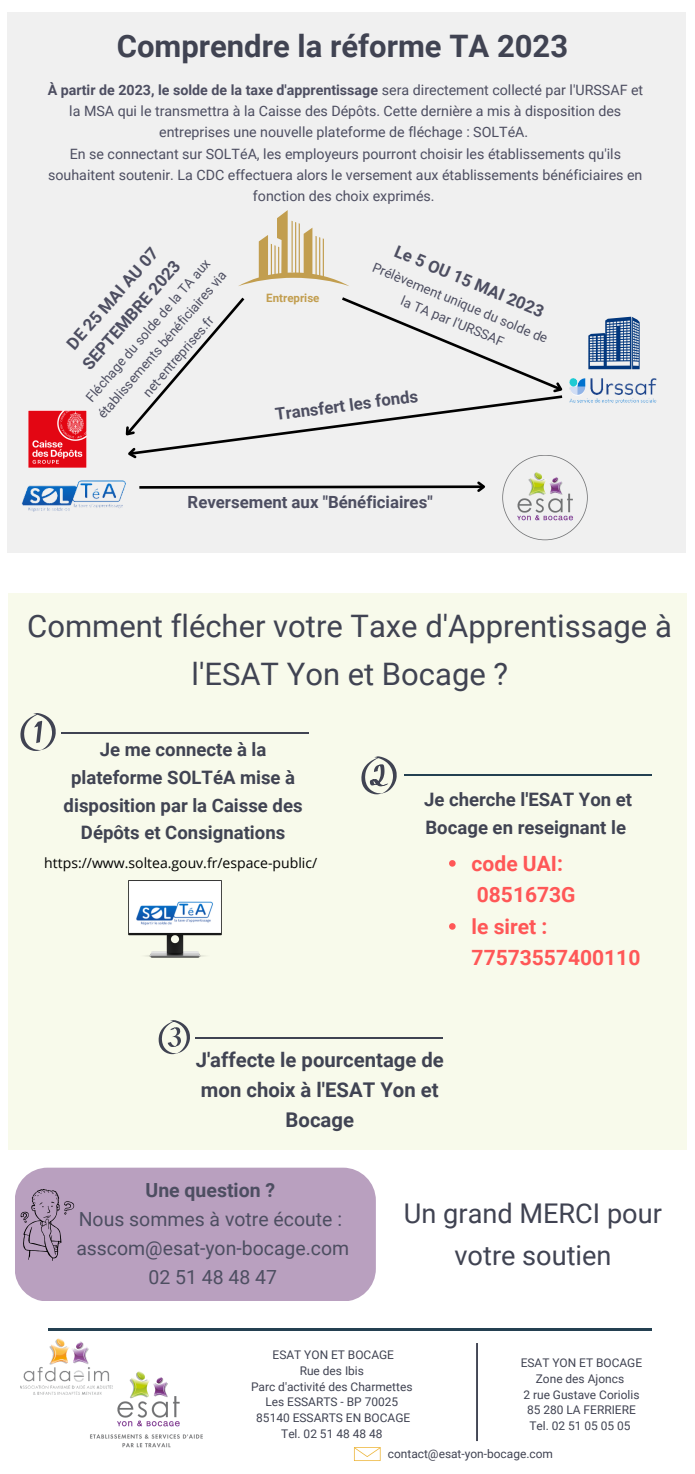
<style>
.page{position:relative;width:695px;height:1474px;background:#fff}
.page>*{position:absolute;margin:0;border:0;box-sizing:border-box;transform-origin:0 0}
.t1{font:30.97px/47.6px "Roboto";color:#404352;text-align:center}
.t2{font:700 30.97px "Roboto";color:#404352}
.t3{font:27.12px/41.6px "Roboto";color:#404352;text-align:center}
.t4{font:700 21px/31.5px "Roboto";color:#ff5757}
.t5{font:700 20.3px/30.3px "Roboto";color:#404352;text-align:center}
.t6{font:19.43px/28.9px "Roboto";color:#4d4e61;text-align:center}
.t7{font:700 19.43px "Roboto";color:#4d4e61}
.t8{font:700 18.55px/27.7px "Roboto";color:#404352;text-align:center}
.t9{font:700 16.8px/25px "Roboto";color:#4d4e61}
.t10{font:14.17px/21.3px "Roboto";color:#4d4e61;text-align:center}
.t11{font:14px "Open Sans";color:#000}
.t12{font:13.3px/19.9px "Roboto";color:#4d4e61;text-align:center}
.t13{font:11.9px/15.9px "Roboto";color:#404352;text-align:center}
.t14{font:700 11.55px "Roboto";color:#c29e4f}
.s1{font-weight:700}
</style>
<div class="page">
<hr style="left:48px;top:1328px;width:603px;height:2px;background:#244051">
<img style="left:20px;top:1338px;width:69px;height:56px">
<img style="left:74px;top:1360px;width:129px;height:88px">
<svg style="left:354px;top:1447px;width:26px;height:14px"></svg>
<svg style="left:476px;top:1343px;width:2px;height:98px"></svg>
<div style="left:9px;top:593px;width:677px;height:556px;background:#f8faeb"></div>
<svg style="left:20px;top:713px;width:36px;height:38px"></svg>
<div style="left:8px;top:12px;width:677px;height:541px;background:#f0f0f0"></div>
<img style="left:21px;top:447px;width:97px;height:65px">
<div style="left:15px;top:1168px;width:361px;height:133px;background:#b9a0bf;border-radius:33px"></div>
<svg style="left:20px;top:1189px;width:54px;height:72px"></svg>
<svg style="left:238px;top:210px;width:111px;height:76px"></svg>
<hr style="left:291px;top:221px;width:1px;height:52px;background:#c29e4f">
<img style="left:128px;top:881px;width:93px;height:76px">
<img style="left:639px;top:369px;width:18px;height:34px">
<img style="left:28px;top:410px;width:58px;height:58px">
<svg style="left:118px;top:297px;width:521px;height:243px"></svg>
<svg style="left:361px;top:756px;width:35px;height:38px"></svg>
<hr style="left:404px;top:774px;width:247px;height:1px;background:#244051">
<svg style="left:158px;top:1020px;width:32px;height:34px"></svg>
<hr style="left:195px;top:1037px;width:247px;height:2px;background:#404352">
<hr style="left:62px;top:732px;width:246px;height:1px;background:#404352">
<svg style="left:449px;top:860px;width:6px;height:7px"></svg>
<svg style="left:449px;top:923px;width:6px;height:7px"></svg>
<h1 class="t2" style="left:117px;top:28px;width:453px">Comprendre la réforme TA 2023</h1>
<p class="t10" style="left:48px;top:79px;width:596px"><span class="s1">À partir de 2023, le solde de la taxe d'apprentissage</span> sera directement collecté par l'URSSAF et la MSA qui le transmettra à la Caisse des Dépôts. Cette dernière a mis à disposition des entreprises une nouvelle plateforme de fléchage : SOLTéA.<br>En se connectant sur SOLTéA, les employeurs pourront choisir les établissements qu'ils souhaitent soutenir. La CDC effectuera alors le versement aux établissements bénéficiaires en fonction des choix exprimés.</p>
<p class="t9" style="left:58px;top:343px;width:140px;rotate:-49deg">DE 25 MAI AU 07<br>SEPTEMBRE 2023</p>
<p class="t12" style="left:77px;top:396px;width:191px;rotate:-49deg">Fléchage du solde de la TA aux établissements bénéficiaires via net-entreprises.fr</p>
<p class="t14" style="left:266px;top:292px;width:55px">Entreprise</p>
<p class="t9" style="left:400px;top:239px;width:161px;rotate:23deg">Le 5 OU 15 MAI 2023</p>
<p class="t12" style="left:377px;top:257px;width:190px;rotate:23deg">Prélèvement unique du solde de la TA par l'URSSAF</p>
<p class="t9" style="left:273px;top:403px;width:145px;rotate:-8deg">Transfert les fonds</p>
<p class="t9" style="left:187px;top:490px;width:246px">Reversement aux "Bénéficiaires"</p>
<h1 class="t1" style="left:27px;top:603px;width:645px">Comment flécher votre Taxe d'Apprentissage à l'ESAT Yon et Bocage ?</h1>
<h3 class="t8" style="left:64px;top:736px;width:240px">Je me connecte à la plateforme SOLTéA mise à disposition par la Caisse des<br>Dépôts et Consignations</h3>
<p class="t11" style="left:44px;top:853px;width:274px">https://www.soltea.gouv.fr/espace-public/</p>
<h3 class="t8" style="left:424px;top:786px;width:209px;text-align:left">Je cherche l'ESAT Yon et<br>Bocage en reseignant le</h3>
<h3 class="t4" style="left:471px;top:848px;width:170px">code UAI:<br>0851673G<br>le siret :<br>77573557400110</h3>
<h3 class="t5" style="left:196px;top:1045px;width:249px">J'affecte le pourcentage de mon choix à l'ESAT Yon et<br>Bocage</h3>
<h3 class="t7" style="left:145px;top:1179px;width:131px">Une question ?</h3>
<h3 class="t6" style="left:76px;top:1205px;width:274px">Nous sommes à votre écoute : asscom@esat-yon-bocage.com<br>02 51 48 48 47</h3>
<h2 class="t3" style="left:404px;top:1193px;width:259px">Un grand MERCI pour votre soutien</h2>
<p class="t13" style="left:251px;top:1347px;width:163px">ESAT YON ET BOCAGE<br>Rue des Ibis<br>Parc d'activité des Charmettes<br>Les ESSARTS - BP 70025<br>85140 ESSARTS EN BOCAGE<br>Tel. 02 51 48 48 48</p>
<p class="t13" style="left:520px;top:1355px;width:123px">ESAT YON ET BOCAGE<br>Zone des Ajoncs<br>2 rue Gustave Coriolis<br>85 280 LA FERRIERE<br>Tel. 02 51 05 05 05</p>
<p class="t13" style="left:387px;top:1446px;width:167px">contact@esat-yon-bocage.com</p>
</div>
